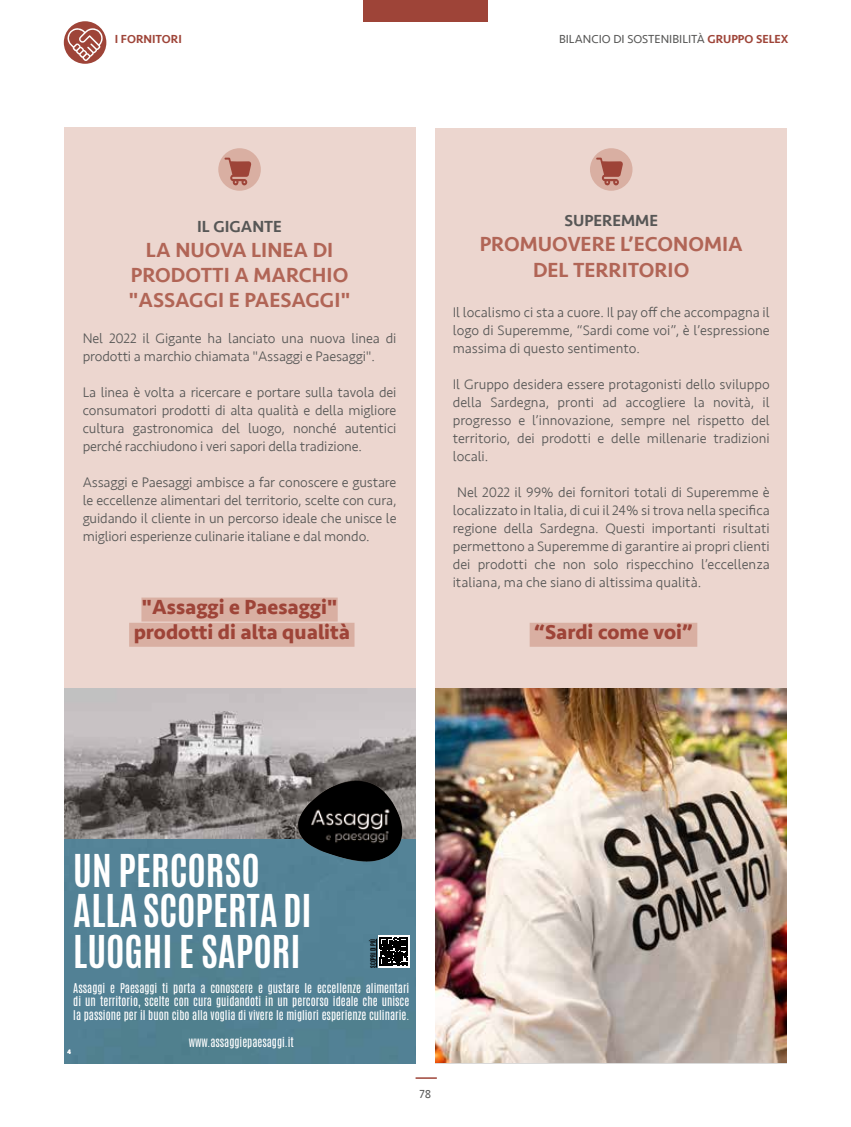
<style>
.page{position:relative;width:851px;height:1127px;background:#fff}
.page>*{position:absolute;margin:0;border:0;box-sizing:border-box;transform-origin:0 0}
.t1{font:700 37.8px/40.5px "Antonio";color:#fff}
.t2{font:500 21px/25.2px "Seravek";color:#b16556;text-align:center}
.t3{font:700 21px/25.2px "Seravek";color:#9e4438;text-align:center}
.t4{font:500 16.5px "Seravek";color:#575756}
.t5{font:300 14.25px/18px "Seravek";letter-spacing:-.01em;color:#575756;text-align:justify}
.t6{font:12px "Seravek";color:#575756}
.t7{font:500 12px "Seravek";color:#9e4438}
.t8{font:11.25px/13.5px "Antonio";color:#fff;text-align:justify}
.t9{font:700 6.3px "Frutiger";color:#fff}
.t10{font:700 6.15px "Antonio";color:#000;scale:.95 1}
.s1{font-weight:500;color:#9e4438}
</style>
<div class="page">
<div style="left:363px;top:0;width:125px;height:21px;background:#9e4438"></div>
<hr style="left:415px;top:1077px;width:22px;height:2px;background:#9e4438">
<svg style="left:64px;top:21px;width:42px;height:43px"></svg>
<div style="left:64px;top:128px;width:351px;height:934px;background:#ecd6cf"></div>
<div style="left:218px;top:148px;width:43px;height:43px;background:#d9afa2;border-radius:50%"></div>
<svg style="left:224px;top:158px;width:27px;height:28px"></svg>
<div style="left:141px;top:597px;width:196px;height:24px;background:#d9afa2"></div>
<div style="left:129px;top:623px;width:225px;height:24px;background:#d9afa2"></div>
<img style="left:64px;top:689px;width:351px;height:375px">
<img style="left:297px;top:780px;width:105px;height:82px">
<svg style="left:378px;top:935px;width:31px;height:33px"></svg>
<svg style="left:376px;top:938px;width:31px;height:29px"></svg>
<div style="left:435px;top:129px;width:351px;height:934px;background:#ecd6cf"></div>
<div style="left:590px;top:148px;width:42px;height:43px;background:#d9afa2;border-radius:50%"></div>
<svg style="left:596px;top:158px;width:27px;height:28px"></svg>
<div style="left:529px;top:623px;width:168px;height:24px;background:#d9afa2"></div>
<img style="left:435px;top:689px;width:351px;height:373px">
<p class="t7" style="left:115px;top:31px;width:68px">I FORNITORI</p>
<p class="t6" style="left:559px;top:29px;width:231px">BILANCIO DI SOSTENIBILITÀ <span class="s1">GRUPPO SELEX</span></p>
<p class="t4" style="left:197px;top:216px;width:86px">IL GIGANTE</p>
<h2 class="t2" style="left:128px;top:237px;width:224px">LA NUOVA LINEA DI<br>PRODOTTI A MARCHIO "ASSAGGI E PAESAGGI"</h2>
<p class="t5" style="left:83px;top:330px;width:315px">Nel 2022 il Gigante ha lanciato una nuova linea di prodotti a marchio chiamata "Assaggi e Paesaggi".</p>
<p class="t5" style="left:83px;top:384px;width:315px">La linea è volta a ricercare e portare sulla tavola dei consumatori prodotti di alta qualità e della migliore cultura gastronomica del luogo, nonché autentici perché racchiudono i veri sapori della tradizione.</p>
<p class="t5" style="left:83px;top:474px;width:315px">Assaggi e Paesaggi ambisce a far conoscere e gustare le eccellenze alimentari del territorio, scelte con cura, guidando il cliente in un percorso ideale che unisce le migliori esperienze culinarie italiane e dal mondo.</p>
<h2 class="t3" style="left:134px;top:594px;width:218px">"Assaggi e Paesaggi" prodotti di alta qualità</h2>
<p class="t4" style="left:564px;top:210px;width:95px">SUPEREMME</p>
<h2 class="t2" style="left:479px;top:232px;width:264px">PROMUOVERE L’ECONOMIA<br>DEL TERRITORIO</h2>
<p class="t5" style="left:452px;top:303px;width:318px">Il localismo ci sta a cuore. Il pay off che accompagna il logo di Superemme, “Sardi come voi”, è l’espressione massima di questo sentimento.</p>
<p class="t5" style="left:452px;top:375px;width:318px">Il Gruppo desidera essere protagonisti dello sviluppo della Sardegna, pronti ad accogliere la novità, il progresso e l’innovazione, sempre nel rispetto del territorio, dei prodotti e delle millenarie tradizioni locali.</p>
<p class="t5" style="left:452px;top:483px;width:318px;text-indent:4px">Nel 2022 il 99% dei fornitori totali di Superemme è localizzato in Italia, di cui il 24% si trova nella specifica regione della Sardegna. Questi importanti risultati permettono a Superemme di garantire ai propri clienti dei prodotti che non solo rispecchino l’eccellenza italiana, ma che siano di altissima qualità.</p>
<h2 class="t3" style="left:534px;top:619px;width:160px">“Sardi come voi”</h2>
<h1 class="t1" style="left:73px;top:851px;width:240px">UN PERCORSO<br>ALLA SCOPERTA DI<br>LUOGHI E SAPORI</h1>
<p class="t8" style="left:73px;top:981px;width:337px">Assaggi e Paesaggi ti porta a conoscere e gustare le eccellenze alimentari di un territorio, scelte con cura guidandoti in un percorso ideale che unisce la passione per il buon cibo alla voglia di vivere le migliori esperienze culinarie.</p>
<p class="t8" style="left:189px;top:1035px;width:107px">www.assaggiepaesaggi.it</p>
<p class="t10" style="left:368px;top:967px;width:32px;rotate:-90deg">SCOPRI DI PIÙ</p>
<p class="t9" style="left:67px;top:1048px;width:5px">4</p>
<p class="t6" style="left:419px;top:1084px;width:13px">78</p>
</div>
